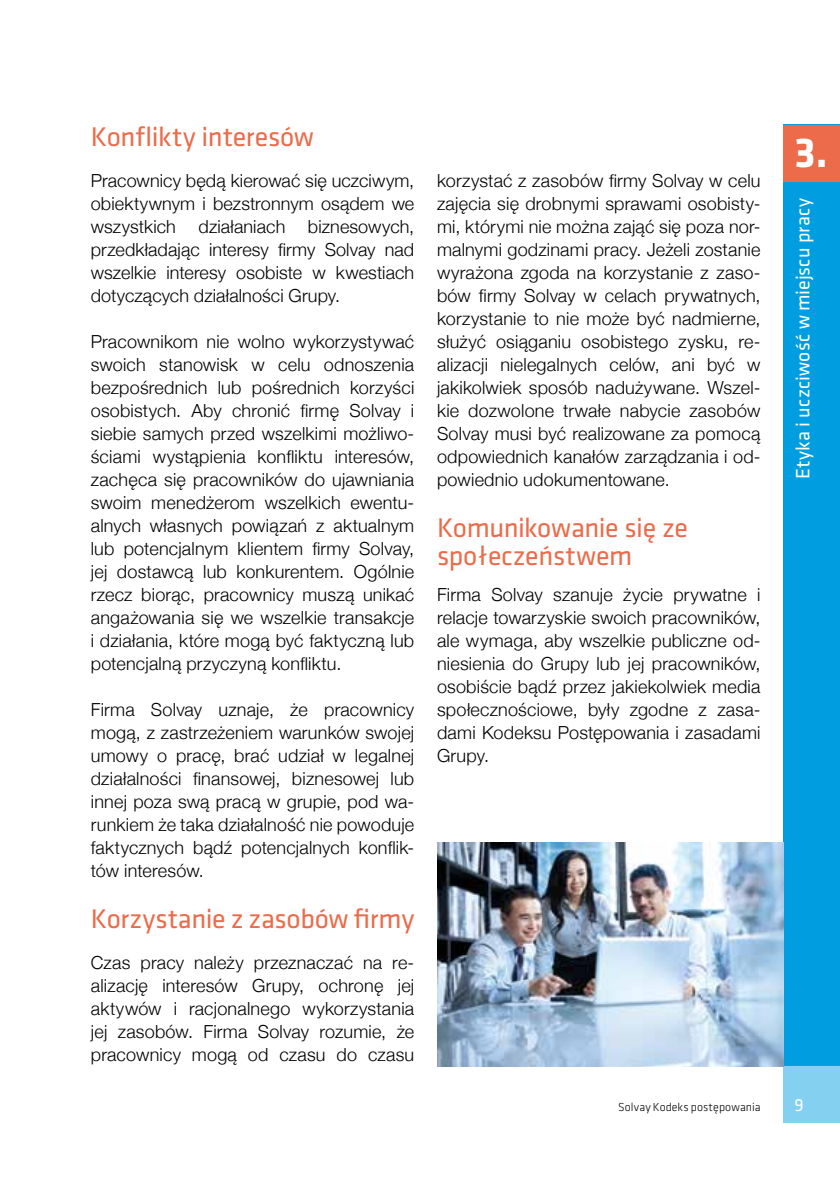
<style>
.page{position:relative;width:840px;height:1191px;background:#fff}
.page>*{position:absolute;margin:0;border:0;box-sizing:border-box;transform-origin:0 0}
.t1{font:700 43.4px "Klavika";color:#fff}
.t2{font:28px/28px "Klavika";letter-spacing:-.01em;color:#eb6b4a}
.t3{font:20px "Klavika";letter-spacing:.01em;color:#fff}
.t4{font:300 18px/23px "Helvetica Neue";letter-spacing:.01em;color:#000;text-align:justify}
.t5{font:18px "Klavika";color:#fff}
.t6{font:300 12px "Klavika";letter-spacing:.005em;color:#000}
</style>
<div class="page">
<div style="left:782px;top:125px;width:57px;height:941px;background:#009ee0"></div>
<div style="left:782px;top:1066px;width:57px;height:56px;background:#84d0f0"></div>
<div style="left:782px;top:125px;width:57px;height:56px;background:#eb6b4a"></div>
<img style="left:437px;top:842px;width:345px;height:224px">
<h2 class="t2" style="left:91px;top:122px;width:224px">Konflikty interesów</h2>
<p class="t4" style="left:91px;top:169px;width:325px">Pracownicy będą kierować się uczciwym, obiektywnym i bezstronnym osądem we wszystkich</p>
<p class="t4" style="left:91px;top:215px;width:325px;text-indent:217px">biznesowych, przedkładając interesy firmy Solvay nad wszelkie interesy osobiste w kwestiach dotyczących działalności Grupy.</p>
<p class="t4" style="left:91px;top:330px;width:325px">Pracownikom nie wolno wykorzystywać swoich stanowisk w celu odnoszenia bezpośrednich lub pośrednich korzyści osobistych. Aby chronić firmę Solvay i siebie samych przed wszelkimi możliwo&shy;ściami wystąpienia konfliktu interesów, zachęca się pracowników do ujawniania swoim menedżerom wszelkich ewentu&shy;alnych własnych powiązań z aktualnym lub potencjalnym klientem firmy Solvay, jej dostawcą lub konkurentem. Ogólnie rzecz biorąc, pracownicy muszą unikać angażowania się we wszelkie transakcje i działania, które mogą być faktyczną lub potencjalną przyczyną konfliktu.</p>
<p class="t4" style="left:91px;top:698px;width:325px">Firma Solvay uznaje, że pracownicy mogą, z zastrzeżeniem warunków swojej umowy o pracę, brać udział w legalnej działalności finansowej, biznesowej lub innej poza swą pracą w grupie, pod wa&shy;runkiem że taka działalność nie powoduje faktycznych bądź potencjalnych konflik&shy;tów interesów.</p>
<h2 class="t2" style="left:91px;top:904px;width:325px">Korzystanie z zasobów firmy</h2>
<p class="t4" style="left:91px;top:951px;width:325px">Czas pracy należy przeznaczać na re&shy;alizację interesów Grupy, ochronę jej aktywów i racjonalnego wykorzystania jej zasobów. Firma Solvay rozumie, że pracownicy mogą od czasu do czasu</p>
<p class="t4" style="left:198px;top:215px;width:88px">działaniach</p>
<p class="t4" style="left:437px;top:169px;width:325px">korzystać z zasobów firmy Solvay w celu zajęcia się drobnymi sprawami osobisty&shy;mi, którymi nie można zająć się poza nor&shy;malnymi godzinami pracy. Jeżeli zostanie wyrażona zgoda na korzystanie z zaso&shy;bów firmy Solvay w celach prywatnych, korzystanie to nie może być nadmierne, służyć osiąganiu osobistego zysku, re&shy;alizacji nielegalnych celów, ani być w jakikolwiek sposób nadużywane. Wszel&shy;kie dozwolone trwałe nabycie zasobów Solvay musi być realizowane za pomocą odpowiednich kanałów zarządzania i od&shy;powiednio udokumentowane.</p>
<h2 class="t2" style="left:437px;top:513px;width:252px">Komunikowanie się ze społeczeństwem</h2>
<p class="t4" style="left:437px;top:583px;width:325px">Firma Solvay szanuje życie prywatne i relacje towarzyskie swoich pracowników, ale wymaga, aby wszelkie publiczne od&shy;niesienia do Grupy lub jej pracowników, osobiście bądź przez jakiekolwiek media społecznościowe, były zgodne z zasa&shy;dami Kodeksu Postępowania i zasadami Grupy.</p>
<p class="t6" style="left:617px;top:1100px;width:144px">Solvay Kodeks postępowania</p>
<h1 class="t1" style="left:794px;top:122px;width:34px">3.</h1>
<p class="t3" style="left:789px;top:479px;width:282px;rotate:-90deg">Etyka i uczciwość w miejscu pracy</p>
<p class="t5" style="left:794px;top:1093px;width:11px">9</p>
</div>
